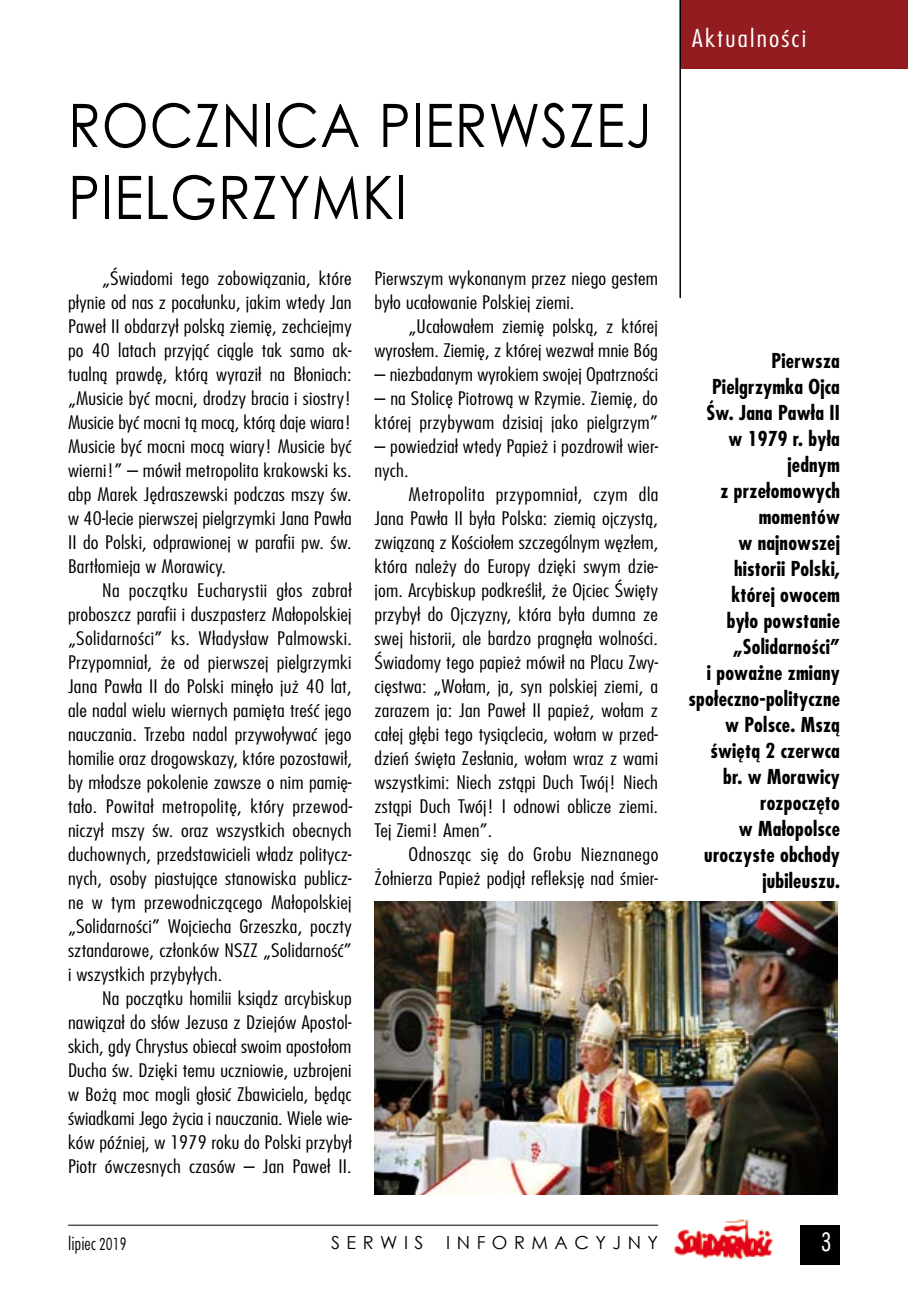
<style>
.page{position:relative;width:908px;height:1304px;background:#fff}
.page>*{position:absolute;margin:0;border:0;box-sizing:border-box;transform-origin:0 0}
.t1{font:60px "Century Gothic";letter-spacing:.015em;color:#000;scale:.9 1}
.t2{font:28px "Futura Condensed Light Pl";color:#fff}
.t3{font:300 24px "Fujiyama";letter-spacing:.075em;color:#fff;scale:1.2 1}
.t4{font:700 20px/26px "Fujiyama";letter-spacing:.01em;color:#000;text-align:right}
.t5{font:300 18.2px/24px "Fujiyama";letter-spacing:.01em;color:#000;text-align:justify;scale:1.2 1}
.t6{font:18px "Century Gothic";letter-spacing:.36em;color:#000}
.t7{font:18px "Futura Lt Cn PL";color:#000}
.s1{font-family:"Futura Condensed Light Pl"}
</style>
<div class="page">
<div style="left:799px;top:1225px;width:40px;height:39px;background:#000"></div>
<hr style="left:68px;top:1225px;width:590px;height:1px;background:#000">
<img style="left:674px;top:1219px;width:99px;height:41px">
<div style="left:680px;top:0;width:227px;height:68px;background:#931c20"></div>
<hr style="left:679px;top:0;width:1px;height:298px;background:#000">
<img style="left:374px;top:901px;width:463px;height:293px">
<h1 class="t1" style="left:68px;top:83px;width:45px">ROC</h1>
<h1 class="t1" style="left:194px;top:83px;width:68px">ZNICA</h1>
<h1 class="t1" style="left:378px;top:83px;width:71px">PIERWS</h1>
<h1 class="t1" style="left:568px;top:83px;width:57px">ZEJ</h1>
<h1 class="t1" style="left:68px;top:155px;width:368px">PIELGRZYM KI</h1>
<p class="t5" style="left:68px;top:266px;width:238px;text-indent:34px">„Świadomi tego zobowiązania, które płynie od nas z pocałunku, jakim wtedy Jan Paweł II obdarzył polską ziemię, zechciejmy po 40 latach przyjąć ciągle tak samo ak&shy;tualną prawdę, którą wyraził na Błoniach: „Musicie być mocni, drodzy bracia i siostry!<br>Musicie być mocni tą mocą, którą daje wiara!<br>Musicie być mocni mocą wiary! Musicie być wierni!” – mówił metropolita krakowski ks. abp Marek Jędraszewski podczas mszy św. w 40-lecie pierwszej pielgrzymki Jana Pawła II do Polski, odprawionej w parafii pw. św.<br>Bartłomieja w Morawicy.</p>
<p class="t5" style="left:68px;top:578px;width:238px;text-indent:34px">Na początku Eucharystii głos zabrał proboszcz parafii i duszpasterz Małopolskiej „Solidarności” ks. Władysław Palmowski.<br>Przypomniał, że od pierwszej pielgrzymki Jana Pawła II do Polski minęło już 40 lat, ale nadal wielu wiernych pamięta treść jego nauczania. Trzeba nadal przywoływać jego homilie oraz drogowskazy, które pozostawił, by młodsze pokolenie zawsze o nim pamię&shy;tało. Powitał metropolitę, który przewod&shy;niczył mszy św. oraz wszystkich obecnych duchownych, przedstawicieli władz politycz&shy;nych, osoby piastujące stanowiska publicz&shy;ne w tym przewodniczącego Małopolskiej „Solidarności” Wojciecha Grzeszka, poczty sztandarowe, członków NSZZ „Solidarność” i wszystkich przybyłych.</p>
<p class="t5" style="left:68px;top:986px;width:238px;text-indent:34px">Na początku homilii ksiądz arcybiskup nawiązał do słów Jezusa z Dziejów Apostol&shy;skich, gdy Chrystus obiecał swoim apostołom Ducha św. Dzięki temu uczniowie, uzbrojeni w Bożą moc mogli głosić Zbawiciela, będąc świadkami Jego życia i nauczania. Wiele wie&shy;ków później, w 1979 roku do Polski przybył Piotr ówczesnych czasów – Jan Paweł II.</p>
<p class="t5" style="left:374px;top:266px;width:238px">Pierwszym wykonanym przez niego gestem było ucałowanie Polskiej ziemi.</p>
<p class="t5" style="left:374px;top:314px;width:237px;text-align:right">„Ucałowałem ziemię polską, z której wyrosłem. Ziemię, z której wezwał mnie Bóg</p>
<p class="t5" style="left:374px;top:362px;width:238px">– niezbadanym wyrokiem swojej Opatrzności</p>
<p class="t5" style="left:374px;top:386px;width:237px">– na Stolicę Piotrową w Rzymie. Ziemię, do której przybywam dzisiaj jako pielgrzym”</p>
<p class="t5" style="left:374px;top:434px;width:238px">– powiedział wtedy Papież i pozdrowił wier&shy;nych.</p>
<p class="t5" style="left:374px;top:482px;width:238px;text-indent:34px">Metropolita przypomniał, czym dla Jana Pawła II była Polska: ziemią ojczystą, związaną z Kościołem szczególnym węzłem, która należy do Europy dzięki swym dzie&shy;jom. Arcybiskup podkreślił, że Ojciec Święty przybył do Ojczyzny, która była dumna ze swej historii, ale bardzo pragnęła wolności.<br>Świadomy tego papież mówił na Placu Zwy&shy;cięstwa: „Wołam, ja, syn polskiej ziemi, a zarazem ja: Jan Paweł II papież, wołam z całej głębi tego tysiąclecia, wołam w przed&shy;dzień święta Zesłania, wołam wraz z wami wszystkimi: Niech zstąpi Duch Twój! Niech zstąpi Duch Twój! I odnowi oblicze ziemi.<br>Tej Ziemi! Amen”.</p>
<p class="t5" style="left:374px;top:842px;width:238px;text-align:right">Odnosząc się do Grobu Nieznanego<br>Żołnierza Papież podjął refleksję nad śmier-</p>
<h3 class="t3" style="left:692px;top:22px;width:96px">Aktualności</h3>
<p class="t4" style="left:688px;top:347px;width:153px">Pierwsza<br>Pielgrzymka Ojca<br>Św. Jana Pawła II w 1979 r. była jednym<br>z przełomowych momentów<br>w najnowszej historii Polski, której owocem<br>było powstanie „Solidarności”<br>i poważne zmiany społeczno-polityczne w Polsce. Mszą świętą 2 czerwca br. w Morawicy rozpoczęto<br>w Małopolsce uroczyste obchody jubileuszu.</p>
<p class="t7" style="left:68px;top:1232px;width:60px">lipiec <span class="s1">2019</span></p>
<p class="t6" style="left:331px;top:1230px;width:94px">SERWIS</p>
<p class="t6" style="left:446px;top:1230px;width:213px">INFORMACYJNY</p>
<h2 class="t2" style="left:820px;top:1226px;width:12px">3</h2>
</div>
